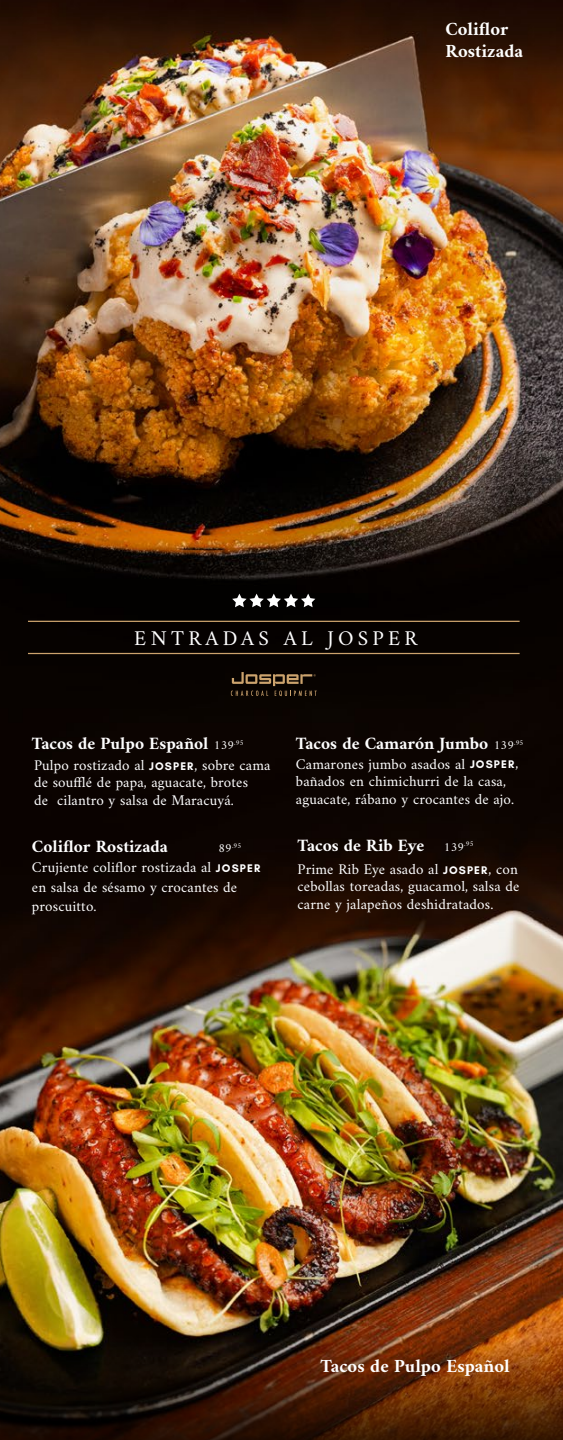
<style>
.page{position:relative;width:563px;height:1440px;background:#fff}
.page>*{position:absolute;margin:0;border:0;box-sizing:border-box;transform-origin:0 0}
.t1{font:21.25px "Amiri";letter-spacing:.2em;color:#fff}
.t2{font:700 18.75px/22.5px "Amiri";color:#fff}
.t3{font:700 17.5px "Amiri";color:#fff}
.t4{font:15px/17.5px "Amiri";letter-spacing:.01em;color:#fff}
.t5{font:7.25px "Amiri";color:#fff}
.s1{font-weight:400;font-size:12.5px}
.s2{font-family:"Glacial Indifference";font-weight:700;font-size:11.25px}
.s3{font-size:12.5px}
</style>
<div class="page">
<img style="left:0;top:0;width:562px;height:1339px">
<svg style="left:0;top:1339px;width:562px;height:101px;background:#3f1d07"></svg>
<svg style="left:232px;top:594px;width:83px;height:13px"></svg>
<hr style="left:28px;top:653px;width:491px;height:1px;background:#cca36d">
<hr style="left:28px;top:621px;width:491px;height:1px;background:#cca36d">
<svg style="left:231px;top:672px;width:85px;height:24px;background:#3a2c1c"></svg>
<p class="t2" style="left:445px;top:17px;width:79px">Coliflor<br>Rostizada</p>
<h1 class="t1" style="left:134px;top:625px;width:284px">ENTRADAS AL JOSPER</h1>
<p class="t3" style="left:32px;top:733px;width:213px">Tacos de Pulpo Español <span class="s1">139</span><sup>.95</sup></p>
<p class="t3" style="left:296px;top:733px;width:229px">Tacos de Camarón Jumbo <span class="s1">139</span><sup>.95</sup></p>
<p class="t4" style="left:34px;top:756px;width:238px">Pulpo rostizado al <span class="s2">JOSPER</span>, sobre cama de soufflé de papa, aguacate, brotes<br>de cilantro y salsa de Maracuyá.</p>
<p class="t4" style="left:296px;top:755px;width:224px">Camarones jumbo asados al <span class="s2">JOSPER</span>, bañados en chimichurri de la casa, aguacate, rábano y crocantes de ajo.</p>
<p class="t3" style="left:32px;top:835px;width:137px">Coliflor Rostizada</p>
<p class="t5" style="left:218px;top:841px;width:24px"><span class="s3">89</span>.95</p>
<p class="t4" style="left:32px;top:858px;width:230px;line-height:19.4px">Crujiente coliflor rostizada al <span class="s2">JOSPER </span>en salsa de sésamo y crocantes de proscuitto.</p>
<p class="t3" style="left:297px;top:834px;width:177px">Tacos de Rib Eye <span class="s1">139</span><sup>.95</sup></p>
<p class="t4" style="left:297px;top:860px;width:223px;text-align:justify">Prime Rib Eye asado al <span class="s2">JOSPER</span>, con cebollas toreadas, guacamol, salsa de carne y jalapeños deshidratados.</p>
<p class="t2" style="left:320px;top:1354px;width:190px">Tacos de Pulpo Español</p>
</div>
